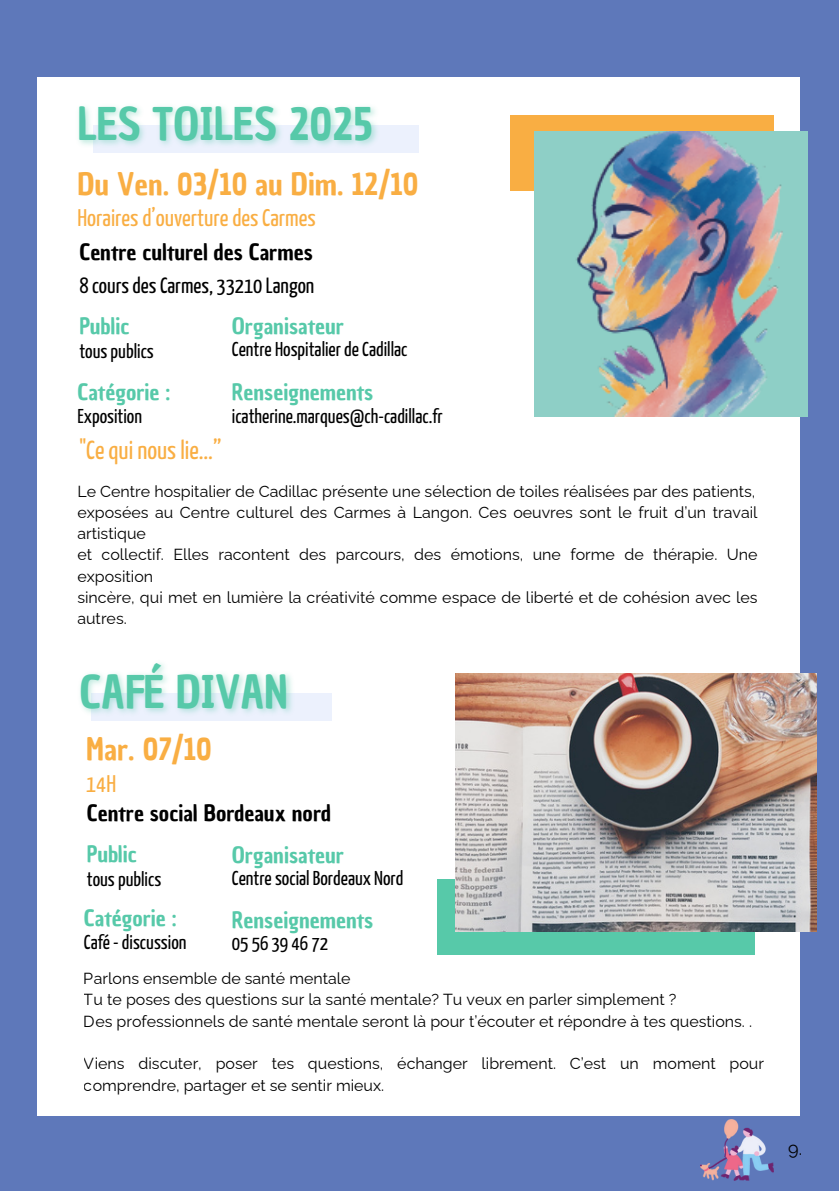
<style>
.page{position:relative;width:839px;height:1191px;background:#fff}
.page>*{position:absolute;margin:0;border:0;box-sizing:border-box;transform-origin:0 0}
.t1{font:44px "Chau Philomene One";color:#57c9a9}
.t2{font:30px "Chau Philomene One";color:#f9ae43}
.t3{font:26px "Yanone Kaffeesatz";color:#f9ae43}
.t4{font:24px "Yanone Kaffeesatz";color:#f9ae43}
.t5{font:22px "Chau Philomene One";color:#57c9a9}
.t6{font:22px "Chau Philomene One";color:#000}
.t7{font:22px "Yanone Kaffeesatz";color:#000}
.t8{font:20px "Yanone Kaffeesatz";color:#000}
.t9{font:18px "Raleway";color:#000}
.t10{font:16px/21.4px "Raleway";color:#000}
</style>
<div class="page">
<div style="left:0;top:0;width:838px;height:1191px;background:#5e78ba"></div>
<div style="left:38px;top:77px;width:762px;height:1038px;background:#fff"></div>
<div style="left:93px;top:126px;width:326px;height:27px;background:#ecf1fd"></div>
<img style="left:78px;top:106px;width:306px;height:40px">
<img style="left:700px;top:1119px;width:73px;height:62px">
<div style="left:510px;top:115px;width:263px;height:76px;background:#f9ae43"></div>
<img style="left:534px;top:132px;width:273px;height:285px">
<div style="left:91px;top:694px;width:240px;height:27px;background:#ecf1fd"></div>
<img style="left:80px;top:663px;width:219px;height:51px">
<div style="left:437px;top:879px;width:318px;height:76px;background:#57c9a9"></div>
<img style="left:455px;top:674px;width:362px;height:258px">
<h1 class="t1" style="left:77px;top:94px;width:297px">LES TOILES 2025</h1>
<h2 class="t2" style="left:77px;top:164px;width:342px">Du Ven. 03/10 au Dim. 12/10</h2>
<h3 class="t4" style="left:77px;top:208px;width:240px">Horaires d’ouverture des Carmes</h3>
<h3 class="t6" style="left:79px;top:238px;width:235px">Centre culturel des Carmes</h3>
<h3 class="t7" style="left:79px;top:276px;width:236px">8 cours des Carmes, 33210 Langon</h3>
<h3 class="t5" style="left:232px;top:311px;width:113px">Organisateur</h3>
<p class="t8" style="left:232px;top:341px;width:177px">Centre Hospitalier de Cadillac</p>
<h3 class="t5" style="left:232px;top:378px;width:143px">Renseignements</h3>
<p class="t8" style="left:232px;top:408px;width:212px">icatherine.marques@ch-cadillac.fr</p>
<h3 class="t5" style="left:79px;top:311px;width:51px">Public</h3>
<p class="t8" style="left:79px;top:343px;width:76px">tous publics</p>
<h3 class="t5" style="left:77px;top:378px;width:94px">Catégorie :</h3>
<p class="t8" style="left:77px;top:408px;width:66px">Exposition</p>
<h3 class="t3" style="left:79px;top:439px;width:143px">"Ce qui nous lie...”</h3>
<p class="t10" style="left:77px;top:480px;width:681px">Le Centre hospitalier de Cadillac présente une sélection de toiles réalisées par des patients, exposées au Centre culturel des Carmes à Langon. Ces oeuvres sont le fruit d’un travail artistique<br>et collectif. Elles racontent des parcours, des émotions, une forme de thérapie. Une exposition<br>sincère, qui met en lumière la créativité comme espace de liberté et de cohésion avec les autres.</p>
<h1 class="t1" style="left:79px;top:662px;width:210px">CAFÉ DIVAN</h1>
<h2 class="t2" style="left:86px;top:729px;width:127px">Mar. 07/10</h2>
<h3 class="t4" style="left:86px;top:774px;width:31px">14H</h3>
<h3 class="t6" style="left:87px;top:799px;width:246px">Centre social Bordeaux nord</h3>
<h3 class="t5" style="left:87px;top:839px;width:51px">Public</h3>
<p class="t8" style="left:87px;top:871px;width:76px">tous publics</p>
<h3 class="t5" style="left:232px;top:840px;width:113px">Organisateur</h3>
<p class="t8" style="left:232px;top:871px;width:173px">Centre social Bordeaux Nord</p>
<h3 class="t5" style="left:84px;top:903px;width:94px">Catégorie :</h3>
<p class="t8" style="left:84px;top:934px;width:104px">Café - discussion</p>
<h3 class="t5" style="left:232px;top:905px;width:143px">Renseignements</h3>
<p class="t8" style="left:232px;top:935px;width:98px">05 56 39 46 72</p>
<p class="t10" style="left:84px;top:968px;width:669px">Parlons ensemble de santé mentale<br>Tu te poses des questions sur la santé mentale? Tu veux en parler simplement ?<br>Des professionnels de santé mentale seront là pour t’écouter et répondre à tes questions. .</p>
<p class="t10" style="left:84px;top:1053px;width:681px">Viens discuter, poser tes questions, échanger librement. C’est un moment pour comprendre, partager et se sentir mieux.</p>
<p class="t9" style="left:788px;top:1138px;width:15px">9.</p>
</div>
